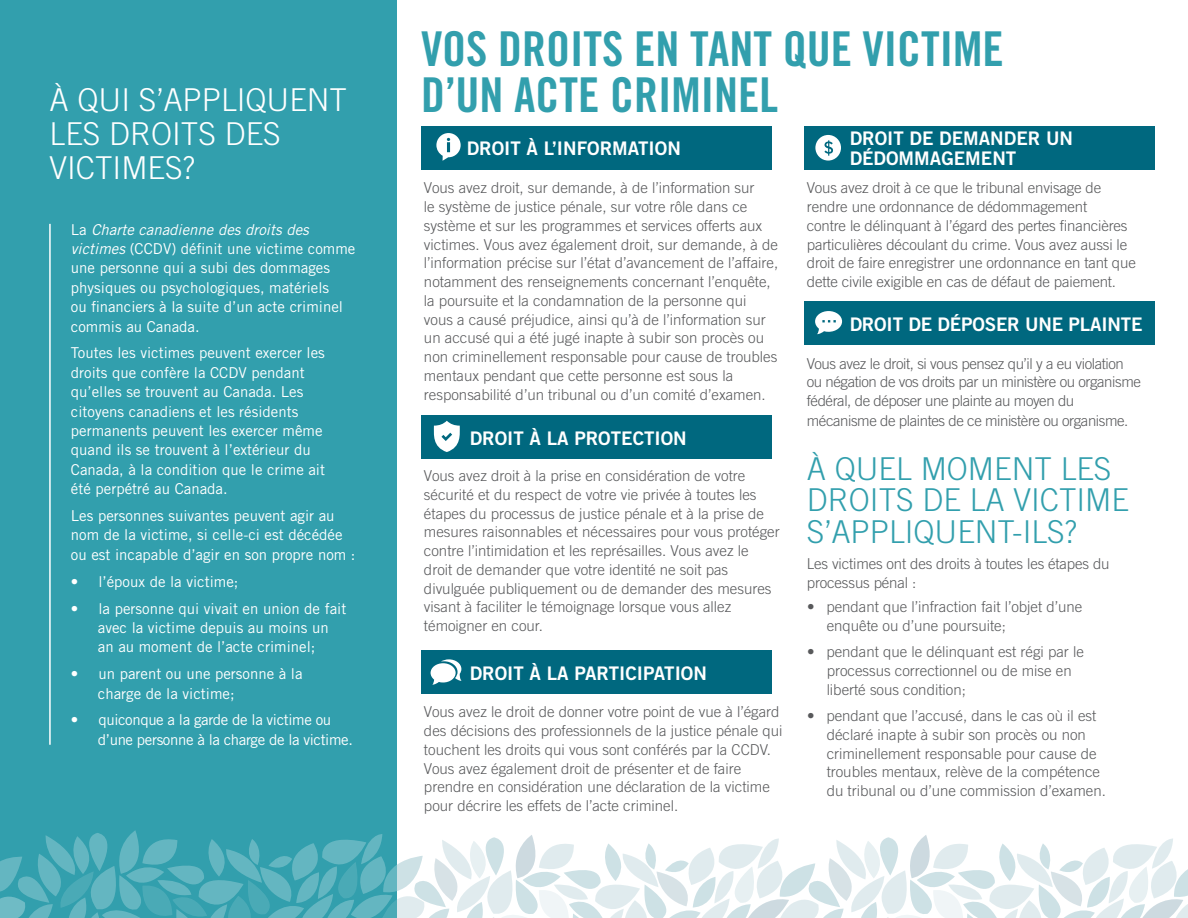
<style>
.page{position:relative;width:1188px;height:918px;background:#fff}
.page>*{position:absolute;margin:0;border:0;box-sizing:border-box;transform-origin:0 0}
.t1{font:48px/46px "Trade Gothic LT Std Bd Cn 20";color:#329fad}
.t2{font:300 31.5px/31.5px "Trade Gothic LT Std";color:#329fad}
.t3{font:300 31.5px/34.5px "Trade Gothic LT Std";color:#fff}
.t4{font:18.75px/19.5px "Trade Gothic LT Std Bd 2";color:#fff}
.t5{font:300 15px/18.8px "Trade Gothic LT Std";color:#58595b}
.t6{font:15px/19.4px "Trade Gothic LT Std";color:#fff}
.t7{font:300 15px/19px "Trade Gothic LT Std";letter-spacing:-.03em;color:#58595b}
.t8{font:15px/19.4px "Trade Gothic LT Std";letter-spacing:-.025em;color:#fff}
.s1{font-style:italic}
</style>
<div class="page">
<div style="left:0;top:0;width:397px;height:918px;background:#329fad"></div>
<hr style="left:49px;top:224px;width:2px;height:521px;background:#fff">
<svg style="left:0;top:830px;width:1188px;height:88px"></svg>
<div style="left:422px;top:126px;width:350px;height:44px;background:#00687f"></div>
<svg style="left:436px;top:133px;width:25px;height:28px"></svg>
<div style="left:422px;top:416px;width:350px;height:43px;background:#00687f"></div>
<svg style="left:433px;top:421px;width:27px;height:31px"></svg>
<div style="left:422px;top:651px;width:350px;height:43px;background:#00687f"></div>
<svg style="left:431px;top:659px;width:31px;height:26px"></svg>
<div style="left:805px;top:126px;width:350px;height:44px;background:#00687f"></div>
<svg style="left:815px;top:135px;width:26px;height:26px"></svg>
<div style="left:805px;top:301px;width:350px;height:44px;background:#00687f"></div>
<svg style="left:815px;top:311px;width:27px;height:23px"></svg>
<h2 class="t3" style="left:50px;top:82px;width:299px">À QUI S’APPLIQUENT<br>LES DROITS DES<br>VICTIMES?</h2>
<p class="t6" style="left:71px;top:219px;width:286px">La <span class="s1">Charte canadienne des droits des victimes</span> (CCDV) définit une victime comme une personne qui a subi des dommages physiques ou psychologiques, matériels<br>ou financiers à la suite d’un acte criminel commis au Canada.</p>
<p class="t6" style="left:71px;top:343px;width:256px">Toutes les victimes peuvent exercer les droits que confère la CCDV pendant qu’elles se trouvent au Canada. Les citoyens canadiens et les résidents permanents peuvent les exercer même quand ils se trouvent à l’extérieur du Canada, à la condition que le crime ait été perpétré au Canada.</p>
<p class="t6" style="left:71px;top:506px;width:286px">Les personnes suivantes peuvent agir au nom de la victime, si celle-ci est décédée ou est incapable d’agir en son propre nom :</p>
<p class="t6" style="left:71px;top:571px;width:169px">• l’époux de la victime;</p>
<p class="t6" style="left:98px;top:598px;width:250px;text-indent:-27px">• la personne qui vivait en union de fait avec la victime depuis au moins un an au moment de l’acte criminel;</p>
<p class="t6" style="left:98px;top:664px;width:206px;text-indent:-27px">• un parent ou une personne à la charge de la victime;</p>
<p class="t8" style="left:98px;top:710px;width:256px;text-indent:-27px">• quiconque a la garde de la victime ou d’une personne à la charge de la victime.</p>
<h1 class="t1" style="left:421px;top:26px;width:584px">VOS DROITS EN TANT QUE VICTIME<br>D’UN ACTE CRIMINEL</h1>
<p class="t4" style="left:467px;top:138px;width:216px">DROIT À L’INFORMATION</p>
<p class="t4" style="left:850px;top:129px;width:225px">DROIT DE DEMANDER UN<br>DÉDOMMAGEMENT</p>
<p class="t5" style="left:424px;top:178px;width:356px">Vous avez droit, sur demande, à de l’information sur<br>le système de justice pénale, sur votre rôle dans ce système et sur les programmes et services offerts aux victimes. Vous avez également droit, sur demande, à de l’information précise sur l’état d’avancement de l’affaire, notamment des renseignements concernant l’enquête, la poursuite et la condamnation de la personne qui vous a causé préjudice, ainsi qu’à de l’information sur un accusé qui a été jugé inapte à subir son procès ou non criminellement responsable pour cause de troubles mentaux pendant que cette personne est sous la responsabilité d’un tribunal ou d’un comité d’examen.</p>
<p class="t4" style="left:470px;top:428px;width:219px">DROIT À LA PROTECTION</p>
<p class="t5" style="left:424px;top:466px;width:357px">Vous avez droit à la prise en considération de votre sécurité et du respect de votre vie privée à toutes les étapes du processus de justice pénale et à la prise de mesures raisonnables et nécessaires pour vous protéger contre l’intimidation et les représailles. Vous avez le droit de demander que votre identité ne soit pas divulguée publiquement ou de demander des mesures visant à faciliter le témoignage lorsque vous allez témoigner en cour.</p>
<p class="t4" style="left:470px;top:663px;width:239px">DROIT À LA PARTICIPATION</p>
<p class="t5" style="left:424px;top:702px;width:360px">Vous avez le droit de donner votre point de vue à l’égard des décisions des professionnels de la justice pénale qui touchent les droits qui vous sont conférés par la CCDV.<br>Vous avez également droit de présenter et de faire prendre en considération une déclaration de la victime pour décrire les effets de l’acte criminel.</p>
<p class="t5" style="left:807px;top:178px;width:330px">Vous avez droit à ce que le tribunal envisage de rendre une ordonnance de dédommagement<br>contre le délinquant à l’égard des pertes financières particulières découlant du crime. Vous avez aussi le droit de faire enregistrer une ordonnance en tant que dette civile exigible en cas de défaut de paiement.</p>
<p class="t4" style="left:850px;top:314px;width:294px">DROIT DE DÉPOSER UNE PLAINTE</p>
<p class="t7" style="left:807px;top:354px;width:336px">Vous avez le droit, si vous pensez qu’il y a eu violation ou négation de vos droits par un ministère ou organisme fédéral, de déposer une plainte au moyen du mécanisme de plaintes de ce ministère ou organisme.</p>
<h2 class="t2" style="left:807px;top:452px;width:324px">À QUEL MOMENT LES<br>DROITS DE LA VICTIME<br>S’APPLIQUENT-ILS?</h2>
<p class="t5" style="left:807px;top:554px;width:304px">Les victimes ont des droits à toutes les étapes du processus pénal :</p>
<p class="t5" style="left:827px;top:597px;width:257px;text-indent:-19px">• pendant que l’infraction fait l’objet d’une enquête ou d’une poursuite;</p>
<p class="t5" style="left:827px;top:642px;width:259px;text-indent:-19px">• pendant que le délinquant est régi par le processus correctionnel ou de mise en liberté sous condition;</p>
<p class="t5" style="left:827px;top:706px;width:281px;text-indent:-19px">• pendant que l’accusé, dans le cas où il est déclaré inapte à subir son procès ou non criminellement responsable pour cause de troubles mentaux, relève de la compétence du tribunal ou d’une commission d’examen.</p>
</div>
